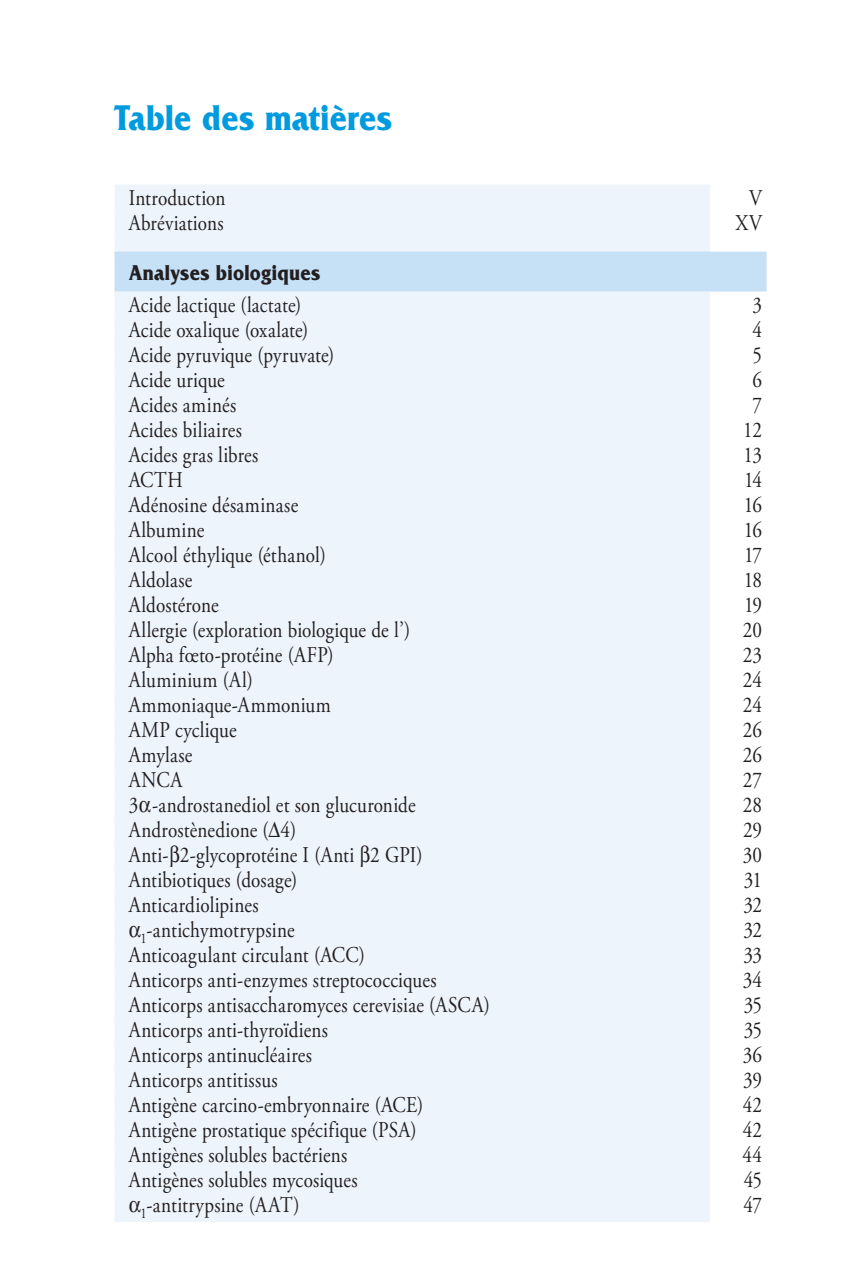
<style>
.page{position:relative;width:853px;height:1277px;background:#fff}
.page>*{position:absolute;margin:0;border:0;box-sizing:border-box;transform-origin:0 0}
.t1{font:700 37.5px "Friz Quadrata";letter-spacing:.01em;color:#009bde;scale:.85 1}
.t2{font:22.5px "Adobe Garamond Pro";letter-spacing:.01em;color:#231f20;scale:.85 1}
.t3{font:700 22.5px "Friz Quadrata";letter-spacing:.015em;color:#231f20;scale:.85 1}
.s1{font-family:"Zymbol"}
</style>
<div class="page">
<div style="left:115px;top:184px;width:595px;height:30px;background:#eef4fc"></div>
<div style="left:115px;top:209px;width:595px;height:30px;background:#eef4fc"></div>
<div style="left:115px;top:237px;width:595px;height:25px;background:#eef4fc"></div>
<div style="left:115px;top:252px;width:652px;height:40px;background:#c6e0f6"></div>
<div style="left:115px;top:292px;width:595px;height:30px;background:#eef4fc"></div>
<div style="left:115px;top:317px;width:595px;height:30px;background:#eef4fc"></div>
<div style="left:115px;top:342px;width:595px;height:30px;background:#eef4fc"></div>
<div style="left:115px;top:367px;width:595px;height:30px;background:#eef4fc"></div>
<div style="left:115px;top:392px;width:595px;height:30px;background:#eef4fc"></div>
<div style="left:115px;top:417px;width:595px;height:30px;background:#eef4fc"></div>
<div style="left:115px;top:442px;width:595px;height:30px;background:#eef4fc"></div>
<div style="left:115px;top:467px;width:595px;height:30px;background:#eef4fc"></div>
<div style="left:115px;top:492px;width:595px;height:30px;background:#eef4fc"></div>
<div style="left:115px;top:517px;width:595px;height:30px;background:#eef4fc"></div>
<div style="left:115px;top:542px;width:595px;height:30px;background:#eef4fc"></div>
<div style="left:115px;top:567px;width:595px;height:30px;background:#eef4fc"></div>
<div style="left:115px;top:592px;width:595px;height:30px;background:#eef4fc"></div>
<div style="left:115px;top:617px;width:595px;height:30px;background:#eef4fc"></div>
<div style="left:115px;top:642px;width:595px;height:30px;background:#eef4fc"></div>
<div style="left:115px;top:667px;width:595px;height:30px;background:#eef4fc"></div>
<div style="left:115px;top:692px;width:595px;height:30px;background:#eef4fc"></div>
<div style="left:115px;top:717px;width:595px;height:30px;background:#eef4fc"></div>
<div style="left:115px;top:742px;width:595px;height:30px;background:#eef4fc"></div>
<div style="left:115px;top:767px;width:595px;height:30px;background:#eef4fc"></div>
<div style="left:115px;top:792px;width:595px;height:30px;background:#eef4fc"></div>
<div style="left:115px;top:817px;width:595px;height:30px;background:#eef4fc"></div>
<div style="left:115px;top:842px;width:595px;height:30px;background:#eef4fc"></div>
<div style="left:115px;top:867px;width:595px;height:30px;background:#eef4fc"></div>
<div style="left:115px;top:892px;width:595px;height:30px;background:#eef4fc"></div>
<div style="left:115px;top:917px;width:595px;height:30px;background:#eef4fc"></div>
<div style="left:115px;top:942px;width:595px;height:30px;background:#eef4fc"></div>
<div style="left:115px;top:967px;width:595px;height:30px;background:#eef4fc"></div>
<div style="left:115px;top:992px;width:595px;height:30px;background:#eef4fc"></div>
<div style="left:115px;top:1017px;width:595px;height:30px;background:#eef4fc"></div>
<div style="left:115px;top:1042px;width:595px;height:30px;background:#eef4fc"></div>
<div style="left:115px;top:1067px;width:595px;height:30px;background:#eef4fc"></div>
<div style="left:115px;top:1092px;width:595px;height:30px;background:#eef4fc"></div>
<div style="left:115px;top:1117px;width:595px;height:30px;background:#eef4fc"></div>
<div style="left:115px;top:1142px;width:595px;height:30px;background:#eef4fc"></div>
<div style="left:115px;top:1167px;width:595px;height:30px;background:#eef4fc"></div>
<div style="left:115px;top:1192px;width:595px;height:30px;background:#eef4fc"></div>
<h1 class="t1" style="left:115px;top:97px;width:328px">Table des matières</h1>
<p class="t2" style="left:129px;top:184px;width:115px">Introduction</p>
<p class="t2" style="left:749px;top:184px;width:17px">V</p>
<p class="t2" style="left:129px;top:209px;width:113px">Abréviations</p>
<p class="t2" style="left:736px;top:209px;width:32px">XV</p>
<p class="t3" style="left:129px;top:260px;width:227px">Analyses biologiques</p>
<p class="t2" style="left:129px;top:291px;width:204px">Acide lactique (lactate)</p>
<p class="t2" style="left:752px;top:291px;width:13px">3</p>
<p class="t2" style="left:129px;top:316px;width:213px">Acide oxalique (oxalate)</p>
<p class="t2" style="left:752px;top:316px;width:13px">4</p>
<p class="t2" style="left:129px;top:341px;width:243px">Acide pyruvique (pyruvate)</p>
<p class="t2" style="left:752px;top:341px;width:13px">5</p>
<p class="t2" style="left:129px;top:366px;width:115px">Acide urique</p>
<p class="t2" style="left:752px;top:366px;width:13px">6</p>
<p class="t2" style="left:129px;top:391px;width:128px">Acides aminés</p>
<p class="t2" style="left:752px;top:391px;width:13px">7</p>
<p class="t2" style="left:129px;top:416px;width:135px">Acides biliaires</p>
<p class="t2" style="left:743px;top:416px;width:24px">12</p>
<p class="t2" style="left:129px;top:441px;width:154px">Acides gras libres</p>
<p class="t2" style="left:743px;top:441px;width:24px">13</p>
<p class="t2" style="left:129px;top:466px;width:65px">ACTH</p>
<p class="t2" style="left:744px;top:466px;width:23px">14</p>
<p class="t2" style="left:129px;top:491px;width:201px">Adénosine désaminase</p>
<p class="t2" style="left:744px;top:491px;width:23px">16</p>
<p class="t2" style="left:129px;top:516px;width:90px">Albumine</p>
<p class="t2" style="left:744px;top:516px;width:23px">16</p>
<p class="t2" style="left:129px;top:541px;width:234px">Alcool éthylique (éthanol)</p>
<p class="t2" style="left:744px;top:541px;width:23px">17</p>
<p class="t2" style="left:129px;top:566px;width:77px">Aldolase</p>
<p class="t2" style="left:744px;top:566px;width:23px">18</p>
<p class="t2" style="left:129px;top:591px;width:107px">Aldostérone</p>
<p class="t2" style="left:744px;top:591px;width:23px">19</p>
<p class="t2" style="left:129px;top:616px;width:333px">Allergie (exploration biologique de l’)</p>
<p class="t2" style="left:743px;top:616px;width:24px">20</p>
<p class="t2" style="left:129px;top:641px;width:243px">Alpha fœto-protéine (AFP)</p>
<p class="t2" style="left:743px;top:641px;width:24px">23</p>
<p class="t2" style="left:129px;top:666px;width:148px">Aluminium (Al)</p>
<p class="t2" style="left:743px;top:666px;width:24px">24</p>
<p class="t2" style="left:129px;top:691px;width:239px">Ammoniaque-Ammonium</p>
<p class="t2" style="left:743px;top:691px;width:24px">24</p>
<p class="t2" style="left:129px;top:716px;width:129px">AMP cyclique</p>
<p class="t2" style="left:743px;top:716px;width:24px">26</p>
<p class="t2" style="left:129px;top:741px;width:76px">Amylase</p>
<p class="t2" style="left:743px;top:741px;width:24px">26</p>
<p class="t2" style="left:129px;top:766px;width:65px">ANCA</p>
<p class="t2" style="left:743px;top:766px;width:24px">27</p>
<p class="t2" style="left:129px;top:791px;width:339px">3<span class="s1">a</span>-androstanediol et son glucuronide</p>
<p class="t2" style="left:743px;top:791px;width:24px">28</p>
<p class="t2" style="left:129px;top:816px;width:199px">Androstènedione (<span class="s1">D</span>4)</p>
<p class="t2" style="left:743px;top:816px;width:24px">29</p>
<p class="t2" style="left:129px;top:841px;width:347px">Anti-<span class="s1">b</span>2-glycoprotéine I (Anti <span class="s1">b</span>2 GPI)</p>
<p class="t2" style="left:743px;top:841px;width:24px">30</p>
<p class="t2" style="left:129px;top:866px;width:200px">Antibiotiques (dosage)</p>
<p class="t2" style="left:744px;top:866px;width:23px">31</p>
<p class="t2" style="left:129px;top:891px;width:154px">Anticardiolipines</p>
<p class="t2" style="left:743px;top:891px;width:24px">32</p>
<p class="t2" style="left:129px;top:916px;width:197px"><span class="s1">a</span><sub>1</sub>-antichymotrypsine</p>
<p class="t2" style="left:743px;top:916px;width:24px">32</p>
<p class="t2" style="left:129px;top:941px;width:280px">Anticoagulant circulant (ACC)</p>
<p class="t2" style="left:743px;top:941px;width:24px">33</p>
<p class="t2" style="left:129px;top:966px;width:364px">Anticorps anti-enzymes streptococciques</p>
<p class="t2" style="left:743px;top:966px;width:24px">34</p>
<p class="t2" style="left:129px;top:991px;width:426px">Anticorps antisaccharomyces cerevisiae (ASCA)</p>
<p class="t2" style="left:744px;top:991px;width:23px">35</p>
<p class="t2" style="left:129px;top:1016px;width:236px">Anticorps anti-thyroïdiens</p>
<p class="t2" style="left:744px;top:1016px;width:23px">35</p>
<p class="t2" style="left:129px;top:1041px;width:217px">Anticorps antinucléaires</p>
<p class="t2" style="left:743px;top:1041px;width:24px">36</p>
<p class="t2" style="left:129px;top:1066px;width:177px">Anticorps antitissus</p>
<p class="t2" style="left:743px;top:1066px;width:24px">39</p>
<p class="t2" style="left:129px;top:1091px;width:348px">Antigène carcino-embryonnaire (ACE)</p>
<p class="t2" style="left:743px;top:1091px;width:24px">42</p>
<p class="t2" style="left:129px;top:1116px;width:340px">Antigène prostatique spécifique (PSA)</p>
<p class="t2" style="left:743px;top:1116px;width:24px">42</p>
<p class="t2" style="left:129px;top:1141px;width:259px">Antigènes solubles bactériens</p>
<p class="t2" style="left:742px;top:1141px;width:25px">44</p>
<p class="t2" style="left:129px;top:1166px;width:271px">Antigènes solubles mycosiques</p>
<p class="t2" style="left:744px;top:1166px;width:23px">45</p>
<p class="t2" style="left:129px;top:1191px;width:202px"><span class="s1">a</span><sub>1</sub>-antitrypsine (AAT)</p>
<p class="t2" style="left:743px;top:1191px;width:23px">47</p>
</div>
